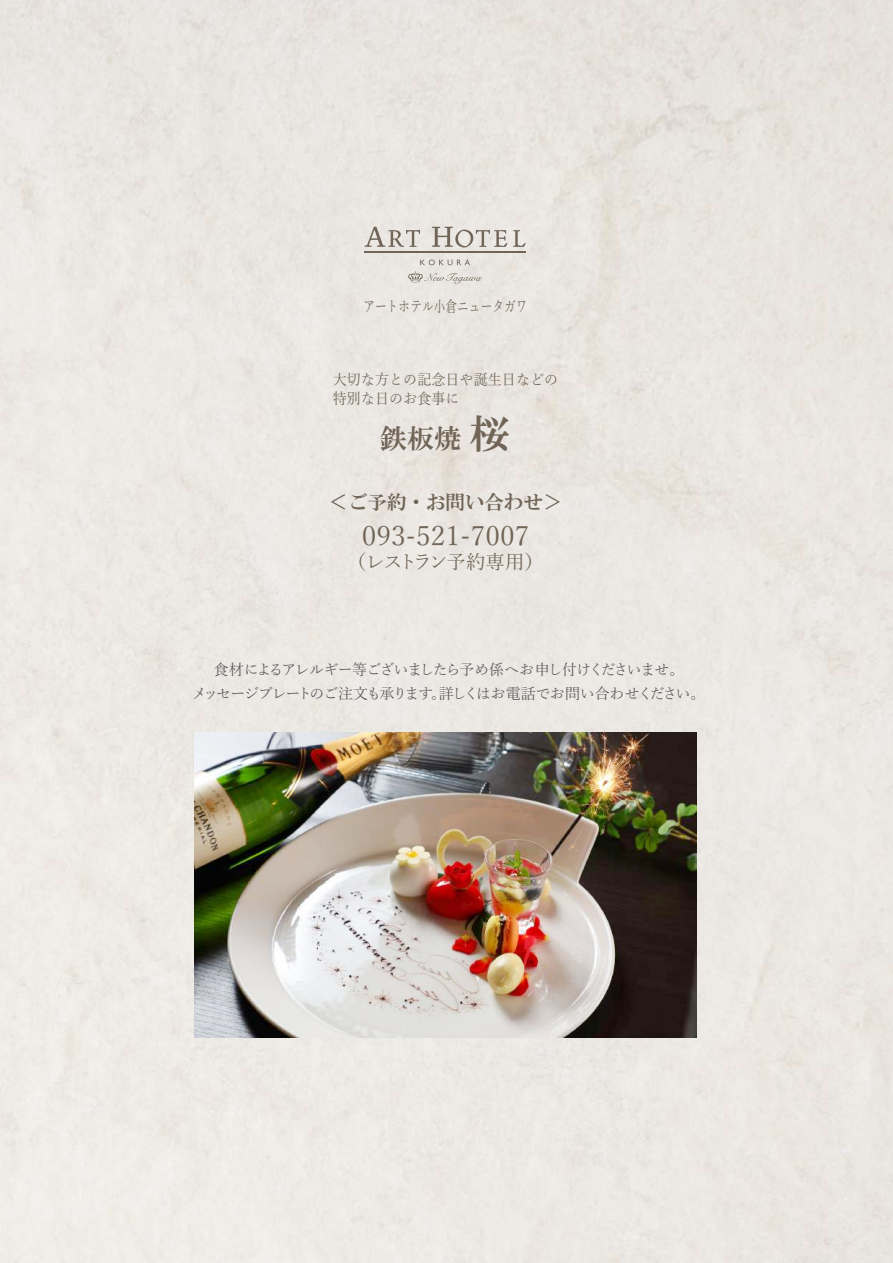
<style>
.page{position:relative;width:893px;height:1263px;background:#ebe8e3}
.page>*{position:absolute;margin:0;border:0;box-sizing:border-box;transform-origin:0 0}
.t1{font:27px "Yu Mincho";color:#716557}
.t2{font:27px "HGS Mincho E";color:#716557}
.t3{font:19.5px "HGS Mincho E";color:#716557}
.t4{font:19.5px "Yu Mincho";letter-spacing:-.085em;color:#716557}
.t5{font:15.3px "Yu Mincho";color:#716557;scale:.76 1}
.t6{font:15px/23.2px "Yu Mincho";letter-spacing:-.075em;color:#57585a;text-align:center}
.t7{font:15px/19.5px "Yu Mincho";color:#716557;scale:.94 1}
.s1{font-size:40.5px}
</style>
<div class="page">
<svg style="left:420px;top:260px;width:50px;height:5px"></svg>
<hr style="left:365px;top:252px;width:161px;height:1px;background:#716557">
<svg style="left:365px;top:227px;width:55px;height:20px"></svg>
<svg style="left:432px;top:227px;width:75px;height:20px"></svg>
<svg style="left:513px;top:230px;width:13px;height:17px"></svg>
<svg style="left:408px;top:271px;width:74px;height:13px"></svg>
<img style="left:194px;top:733px;width:503px;height:304px">
<p class="t5" style="left:363px;top:292px;width:217px">アートホテル小倉ニュータガワ</p>
<p class="t7" style="left:333px;top:368px;width:241px">大切な方との記念日や誕生日などの特別な日のお食事に</p>
<h1 class="t2" style="left:380px;top:424px;width:131px">鉄板焼<span class="s1">桜</span></h1>
<h2 class="t3" style="left:328px;top:492px;width:235px">＜ご予約・お問い合わせ＞</h2>
<h1 class="t1" style="left:362px;top:511px;width:169px">093-521-7007</h1>
<h2 class="t4" style="left:347px;top:544px;width:199px">（レストラン予約専用）</h2>
<p class="t6" style="left:192px;top:657px;width:515px">食材によるアレルギー等ございましたら予め係へお申し付けくださいませ。<br>メッセージプレートのご注文も承ります。詳しくはお電話でお問い合わせください。</p>
</div>
